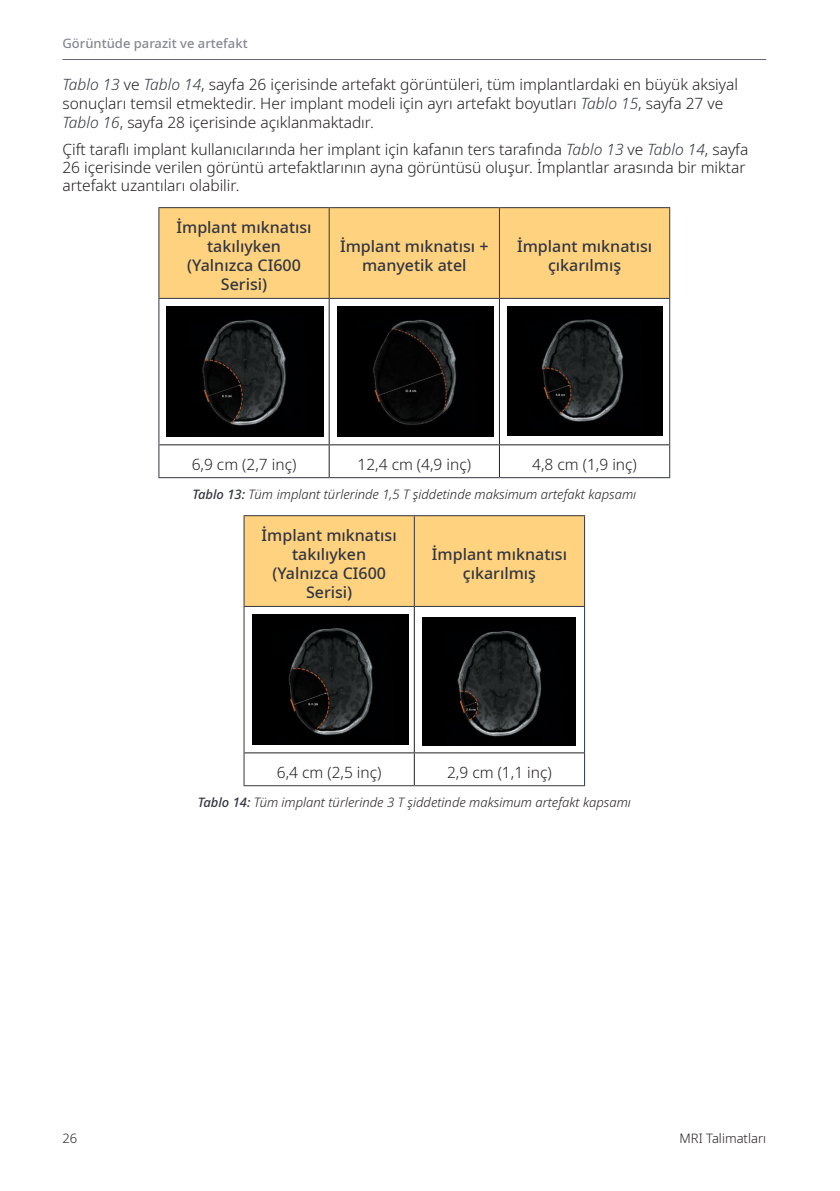
<style>
.page{position:relative;width:840px;height:1191px;background:#fff}
.page>*{position:absolute;margin:0;border:0;box-sizing:border-box;transform-origin:0 0}
.Table_Heading_Center{font:500 16px/19.2px "Noto Sans";color:#323640;text-align:center}
.Body{font:300 15.6px/18.6px "Noto Sans";color:#231f20}
.Table_Body_Centered{font:300 15.6px "Noto Sans";color:#231f20}
.t1{font:italic 300 13px "Noto Sans";color:#231f20}
.t2{font:500 13px "Noto Sans";color:#858891}
.t3{font:300 13px "Noto Sans";color:#231f20}
.s1{font-style:italic;color:#323640}
.s2{font-weight:500;color:#323640}
</style>
<div class="page">
<hr style="left:62px;top:59px;width:703px;height:1px;background:#323640">
<div style="left:159px;top:208px;width:509px;height:90px;background:#fed27e"></div>
<hr style="left:668px;top:208px;width:1px;height:90px;background:#323640">
<hr style="left:498px;top:208px;width:1px;height:90px;background:#323640">
<hr style="left:158px;top:299px;width:1px;height:146px;background:#323640">
<hr style="left:158px;top:445px;width:1px;height:32px;background:#323640">
<hr style="left:329px;top:207px;width:170px;height:1px;background:#323640">
<hr style="left:499px;top:207px;width:170px;height:1px;background:#323640">
<hr style="left:158px;top:207px;width:171px;height:1px;background:#323640">
<hr style="left:158px;top:208px;width:1px;height:90px;background:#323640">
<hr style="left:328px;top:208px;width:1px;height:90px;background:#323640">
<hr style="left:158px;top:298px;width:171px;height:1px;background:#323640">
<hr style="left:329px;top:298px;width:170px;height:1px;background:#323640">
<hr style="left:499px;top:298px;width:170px;height:1px;background:#323640">
<hr style="left:328px;top:299px;width:1px;height:145px;background:#231f20">
<hr style="left:498px;top:299px;width:1px;height:145px;background:#231f20">
<hr style="left:159px;top:444px;width:170px;height:1px;background:#231f20">
<hr style="left:329px;top:444px;width:170px;height:1px;background:#231f20">
<hr style="left:328px;top:445px;width:1px;height:32px;background:#231f20">
<hr style="left:499px;top:444px;width:169px;height:1px;background:#231f20">
<hr style="left:498px;top:445px;width:1px;height:32px;background:#231f20">
<hr style="left:668px;top:299px;width:1px;height:146px;background:#323640">
<hr style="left:668px;top:445px;width:1px;height:32px;background:#323640">
<hr style="left:158px;top:477px;width:171px;height:1px;background:#323640">
<hr style="left:329px;top:477px;width:170px;height:1px;background:#323640">
<hr style="left:499px;top:477px;width:170px;height:1px;background:#323640">
<img style="left:167px;top:306px;width:156px;height:131px">
<img style="left:337px;top:306px;width:156px;height:131px">
<img style="left:507px;top:306px;width:155px;height:129px">
<div style="left:244px;top:516px;width:339px;height:90px;background:#fed27e"></div>
<hr style="left:583px;top:516px;width:1px;height:90px;background:#323640">
<hr style="left:413px;top:516px;width:1px;height:90px;background:#323640">
<hr style="left:243px;top:607px;width:1px;height:146px;background:#323640">
<hr style="left:243px;top:753px;width:1px;height:32px;background:#323640">
<hr style="left:414px;top:515px;width:170px;height:1px;background:#323640">
<hr style="left:243px;top:515px;width:171px;height:1px;background:#323640">
<hr style="left:243px;top:516px;width:1px;height:90px;background:#323640">
<hr style="left:243px;top:606px;width:171px;height:1px;background:#323640">
<hr style="left:414px;top:606px;width:170px;height:1px;background:#323640">
<hr style="left:413px;top:607px;width:1px;height:145px;background:#231f20">
<hr style="left:244px;top:752px;width:170px;height:1px;background:#231f20">
<hr style="left:414px;top:752px;width:169px;height:1px;background:#231f20">
<hr style="left:413px;top:753px;width:1px;height:32px;background:#231f20">
<hr style="left:583px;top:607px;width:1px;height:146px;background:#323640">
<hr style="left:583px;top:753px;width:1px;height:32px;background:#323640">
<hr style="left:243px;top:785px;width:171px;height:1px;background:#323640">
<hr style="left:414px;top:785px;width:170px;height:1px;background:#323640">
<img style="left:252px;top:614px;width:156px;height:131px">
<img style="left:422px;top:617px;width:153px;height:128px">
<p class="t2" style="left:62px;top:34px;width:187px">Görüntüde parazit ve artefakt</p>
<p class="Body" style="left:62px;top:76px;width:676px"><span class="s1">Tablo 13</span> ve <span class="s1">Tablo 14</span>, sayfa 26 içerisinde artefakt görüntüleri, tüm implantlardaki en büyük aksiyal sonuçları temsil etmektedir. Her implant modeli için ayrı artefakt boyutları <span class="s1">Tablo 15</span>, sayfa 27 ve<br><span class="s1">Tablo 16</span>, sayfa 28 içerisinde açıklanmaktadır.</p>
<p class="Body" style="left:62px;top:140px;width:687px;line-height:18px">Çift taraflı implant kullanıcılarında her implant için kafanın ters tarafında <span class="s1">Tablo 13</span> ve <span class="s1">Tablo 14</span>, sayfa<br>26 içerisinde verilen görüntü artefaktlarının ayna görüntüsü oluşur. İmplantlar arasında bir miktar artefakt uzantıları olabilir.</p>
<p class="Table_Heading_Center" style="left:176px;top:218px;width:136px">İmplant mıknatısı</p>
<p class="Table_Heading_Center" style="left:207px;top:237px;width:75px">takılıyken</p>
<p class="Table_Heading_Center" style="left:187px;top:256px;width:115px">(Yalnızca CI600<br>Serisi)</p>
<p class="Table_Heading_Center" style="left:340px;top:237px;width:150px">İmplant mıknatısı + manyetik atel</p>
<p class="Table_Heading_Center" style="left:516px;top:237px;width:136px">İmplant mıknatısı çıkarılmış</p>
<p class="Table_Body_Centered" style="left:191px;top:453px;width:106px">6,9 cm (2,7 inç)</p>
<p class="Table_Body_Centered" style="left:357px;top:453px;width:115px">12,4 cm (4,9 inç)</p>
<p class="Table_Body_Centered" style="left:532px;top:453px;width:106px">4,8 cm (1,9 inç)</p>
<p class="t1" style="left:192px;top:485px;width:445px"><span class="s2">Tablo 13:</span> Tüm implant türlerinde 1,5 T şiddetinde maksimum artefakt kapsamı</p>
<p class="Table_Heading_Center" style="left:261px;top:526px;width:136px">İmplant mıknatısı</p>
<p class="Table_Heading_Center" style="left:292px;top:545px;width:75px">takılıyken</p>
<p class="Table_Heading_Center" style="left:272px;top:564px;width:115px">(Yalnızca CI600<br>Serisi)</p>
<p class="Table_Heading_Center" style="left:431px;top:545px;width:136px">İmplant mıknatısı çıkarılmış</p>
<p class="Table_Body_Centered" style="left:277px;top:761px;width:106px">6,4 cm (2,5 inç)</p>
<p class="Table_Body_Centered" style="left:447px;top:761px;width:106px">2,9 cm (1,1 inç)</p>
<p class="t1" style="left:198px;top:793px;width:434px"><span class="s2">Tablo 14:</span> Tüm implant türlerinde 3 T şiddetinde maksimum artefakt kapsamı</p>
<p class="t3" style="left:62px;top:1128px;width:16px">26</p>
<p class="t3" style="left:679px;top:1128px;width:88px">MRI Talimatları</p>
</div>
